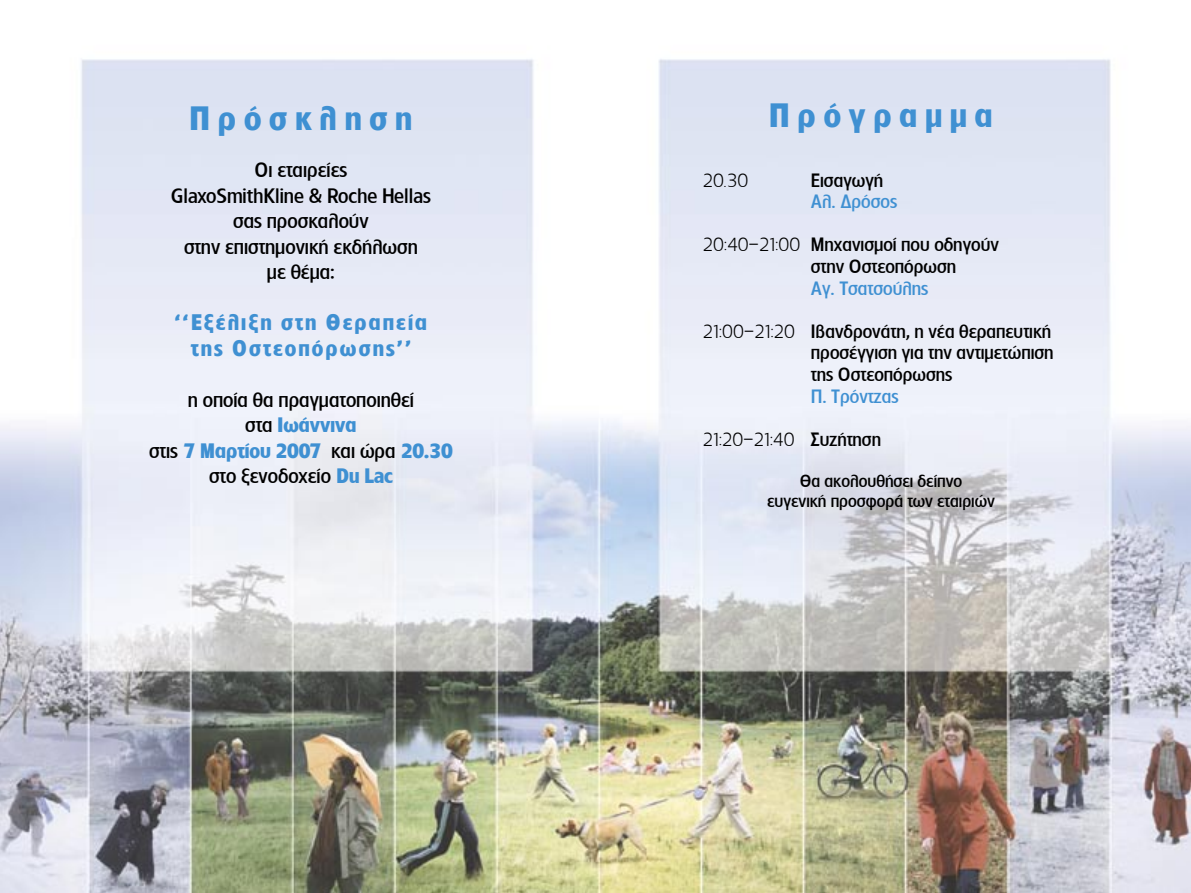
<style>
.page{position:relative;width:1191px;height:893px;background:#fff}
.page>*{position:absolute;margin:0;border:0;box-sizing:border-box;transform-origin:0 0}
.t1{font:700 31.5px "PF Lounge";letter-spacing:.25em;color:#3f90d2}
.t2{font:700 21px "PF Lounge";letter-spacing:.1em;color:#3f90d2}
.t3{font:500 19.5px/25.5px "PF Lounge";color:#000;text-align:center}
.t4{font:700 19.5px "PF Lounge";color:#3f90d2}
.t5{font:500 18px/21.6px "PF Lounge";color:#000}
.t6{font:300 18px "PF Lounge";letter-spacing:-.035em;color:#000}
.t7{font:500 18px "PF Lounge";color:#3f90d2}
.t8{font:500 16.5px/19.8px "PF Lounge";color:#000;text-align:center}
.s1{font-weight:500;color:#000}
.s2{font-weight:700;color:#3f90d2}
.s3{font-weight:300}
.s4{color:#3f90d2}
.s5{font-weight:500}
</style>
<div class="page">
<img style="left:0;top:59px;width:1191px;height:834px">
<p class="t1" style="left:190px;top:100px;width:224px">Πρόσκληση</p>
<p class="t3" style="left:255px;top:157px;width:94px">Οι εταιρείες</p>
<p class="t3" style="left:171px;top:183px;width:261px">GlaxoSmithKline &amp; Roche Hellas</p>
<p class="t3" style="left:233px;top:208px;width:137px">σας προσκαλούν</p>
<p class="t3" style="left:184px;top:234px;width:235px">στην επιστημονική εκδήλωση</p>
<p class="t3" style="left:267px;top:259px;width:70px">με θέμα:</p>
<p class="t2" style="left:175px;top:310px;width:254px">‘‘Εξέλιξη στη Θεραπεία</p>
<p class="t2" style="left:191px;top:336px;width:222px">της Οστεοπόρωσης’’</p>
<p class="t3" style="left:188px;top:387px;width:228px">η οποία θα πραγματοποιηθεί</p>
<p class="t4" style="left:245px;top:414px;width:113px"><span class="s1">στα</span> Ιωάννινα</p>
<p class="t3" style="left:149px;top:438px;width:305px">στις <span class="s2">7 Μαρτίου 2007</span> και ώρα <span class="s2">20.30 </span>στο ξενοδοχείο <span class="s2">Du Lac</span></p>
<p class="t1" style="left:769px;top:97px;width:225px">Πρόγραμμα</p>
<p class="t6" style="left:703px;top:170px;width:47px">20.30</p>
<p class="t5" style="left:811px;top:169px;width:74px">Εισαγωγή</p>
<p class="t7" style="left:811px;top:191px;width:88px">Αλ. ∆ρόσος</p>
<p class="t5" style="left:811px;top:234px;width:189px;text-indent:-108px"><span class="s3">20:40–21:00</span> Μηχανισμοί που οδηγούν στην Οστεοπόρωση<br><span class="s4">Αγ. Τσατσούλης</span></p>
<p class="t5" style="left:811px;top:320px;width:244px;text-indent:-108px"><span class="s3">21:00–21:20</span> Iβανδρονάτη, η νέα θεραπευτική προσέγγιση για την αντιμετώπιση της Οστεοπόρωσης<br><span class="s4">Π. Τρόντζας</span></p>
<p class="t6" style="left:703px;top:429px;width:180px">21:20–21:40 <span class="s5">Συζήτηση</span></p>
<p class="t8" style="left:767px;top:471px;width:229px">Θα ακολουθήσει δείπνο<br>ευγενική προσφορά των εταιριών</p>
</div>
